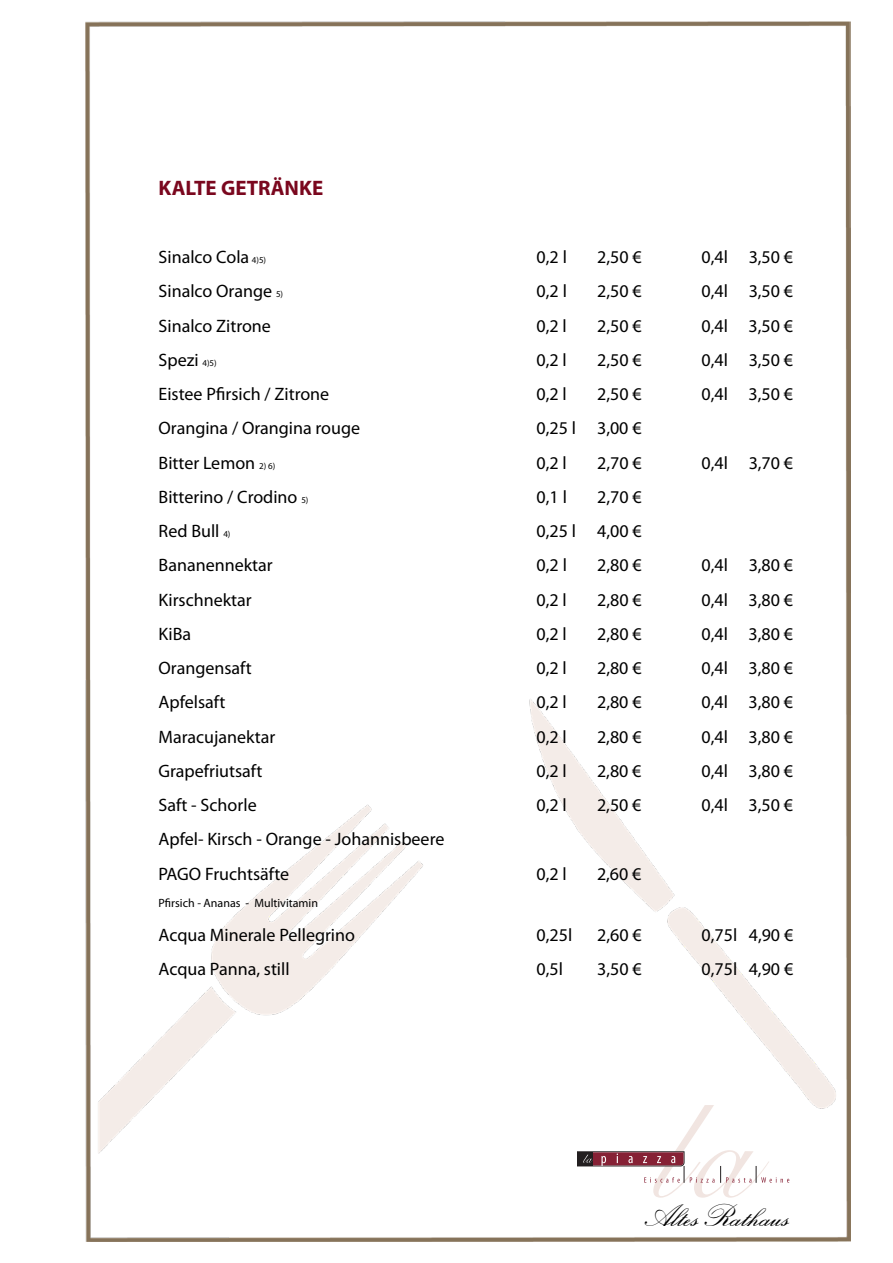
<style>
.page{position:relative;width:893px;height:1263px;background:#fff}
.page>*{position:absolute;margin:0;border:0;box-sizing:border-box;transform-origin:0 0}
.t1{font:31.2px "Exmouth";color:#000}
.t2{font:700 21px "Myriad Pro";color:#7a071e}
.t3{font:18px/34.2px "Myriad Pro";color:#000}
.t4{font:12px "Myriad Pro";color:#000}
.s1{font-size:9px}
</style>
<div class="page">
<img style="left:86px;top:21px;width:765px;height:1220px">
<div style="left:577px;top:1105px;width:215px;height:130px;background:#fff"></div>
<svg style="left:577px;top:1105px;width:212px;height:93px"></svg>
<p class="t2" style="left:159px;top:176px;width:166px">KALTE GETRÄNKE</p>
<p class="t3" style="left:159px;top:240px;width:109px">Sinalco Cola <span class="s1">4)5)</span></p>
<p class="t3" style="left:537px;top:240px;width:32px">0,2 l</p>
<p class="t3" style="left:597px;top:240px;width:46px">2,50 €</p>
<p class="t3" style="left:702px;top:240px;width:93px">0,4l 3,50 €</p>
<p class="t3" style="left:159px;top:275px;width:126px">Sinalco Orange <span class="s1">5)</span></p>
<p class="t3" style="left:537px;top:275px;width:32px">0,2 l</p>
<p class="t3" style="left:597px;top:275px;width:46px">2,50 €</p>
<p class="t3" style="left:702px;top:275px;width:93px">0,4l 3,50 €</p>
<p class="t3" style="left:159px;top:309px;width:114px">Sinalco Zitrone</p>
<p class="t3" style="left:537px;top:309px;width:32px">0,2 l</p>
<p class="t3" style="left:597px;top:309px;width:46px">2,50 €</p>
<p class="t3" style="left:702px;top:309px;width:93px">0,4l 3,50 €</p>
<p class="t3" style="left:159px;top:343px;width:60px">Spezi <span class="s1">4)5)</span></p>
<p class="t3" style="left:537px;top:343px;width:32px">0,2 l</p>
<p class="t3" style="left:597px;top:343px;width:46px">2,50 €</p>
<p class="t3" style="left:702px;top:343px;width:93px">0,4l 3,50 €</p>
<p class="t3" style="left:159px;top:377px;width:172px">Eistee Pfirsich / Zitrone</p>
<p class="t3" style="left:537px;top:377px;width:32px">0,2 l</p>
<p class="t3" style="left:597px;top:377px;width:46px">2,50 €</p>
<p class="t3" style="left:702px;top:377px;width:93px">0,4l 3,50 €</p>
<p class="t3" style="left:159px;top:412px;width:203px">Orangina / Orangina rouge</p>
<p class="t3" style="left:537px;top:412px;width:106px">0,25 l 3,00 €</p>
<p class="t3" style="left:159px;top:446px;width:118px">Bitter Lemon <span class="s1">2) 6)</span></p>
<p class="t3" style="left:537px;top:446px;width:32px">0,2 l</p>
<p class="t3" style="left:597px;top:446px;width:46px">2,70 €</p>
<p class="t3" style="left:702px;top:446px;width:93px">0,4l 3,70 €</p>
<p class="t3" style="left:159px;top:480px;width:151px">Bitterino / Crodino <span class="s1">5)</span></p>
<p class="t3" style="left:537px;top:480px;width:32px">0,1 l</p>
<p class="t3" style="left:597px;top:480px;width:46px">2,70 €</p>
<p class="t3" style="left:159px;top:514px;width:73px">Red Bull <span class="s1">4)</span></p>
<p class="t3" style="left:537px;top:514px;width:106px">0,25 l 4,00 €</p>
<p class="t3" style="left:159px;top:549px;width:116px">Bananennektar</p>
<p class="t3" style="left:537px;top:549px;width:32px">0,2 l</p>
<p class="t3" style="left:597px;top:549px;width:46px">2,80 €</p>
<p class="t3" style="left:702px;top:549px;width:93px">0,4l 3,80 €</p>
<p class="t3" style="left:159px;top:583px;width:95px">Kirschnektar</p>
<p class="t3" style="left:537px;top:583px;width:32px">0,2 l</p>
<p class="t3" style="left:597px;top:583px;width:46px">2,80 €</p>
<p class="t3" style="left:702px;top:583px;width:93px">0,4l 3,80 €</p>
<p class="t3" style="left:159px;top:617px;width:34px">KiBa</p>
<p class="t3" style="left:537px;top:617px;width:32px">0,2 l</p>
<p class="t3" style="left:597px;top:617px;width:46px">2,80 €</p>
<p class="t3" style="left:702px;top:617px;width:93px">0,4l 3,80 €</p>
<p class="t3" style="left:159px;top:651px;width:95px">Orangensaft</p>
<p class="t3" style="left:537px;top:651px;width:32px">0,2 l</p>
<p class="t3" style="left:597px;top:651px;width:46px">2,80 €</p>
<p class="t3" style="left:702px;top:651px;width:93px">0,4l 3,80 €</p>
<p class="t3" style="left:159px;top:686px;width:68px">Apfelsaft</p>
<p class="t3" style="left:537px;top:686px;width:32px">0,2 l</p>
<p class="t3" style="left:597px;top:686px;width:46px">2,80 €</p>
<p class="t3" style="left:702px;top:686px;width:93px">0,4l 3,80 €</p>
<p class="t3" style="left:159px;top:720px;width:118px">Maracujanektar</p>
<p class="t3" style="left:537px;top:720px;width:32px">0,2 l</p>
<p class="t3" style="left:597px;top:720px;width:46px">2,80 €</p>
<p class="t3" style="left:702px;top:720px;width:93px">0,4l 3,80 €</p>
<p class="t3" style="left:158px;top:754px;width:105px">Grapefriutsaft</p>
<p class="t3" style="left:536px;top:754px;width:32px">0,2 l</p>
<p class="t3" style="left:597px;top:754px;width:46px">2,80 €</p>
<p class="t3" style="left:701px;top:754px;width:93px">0,4l 3,80 €</p>
<p class="t3" style="left:158px;top:788px;width:100px">Saft - Schorle</p>
<p class="t3" style="left:536px;top:788px;width:32px">0,2 l</p>
<p class="t3" style="left:597px;top:788px;width:46px">2,50 €</p>
<p class="t3" style="left:701px;top:788px;width:93px">0,4l 3,50 €</p>
<p class="t3" style="left:158px;top:823px;width:287px">Apfel- Kirsch - Orange - Johannisbeere<br>PAGO Fruchtsäfte</p>
<p class="t3" style="left:536px;top:857px;width:32px">0,2 l</p>
<p class="t3" style="left:597px;top:857px;width:46px">2,60 €</p>
<p class="t4" style="left:159px;top:896px;width:161px">Pfirsich - Ananas - Multivitamin</p>
<p class="t3" style="left:159px;top:918px;width:198px">Acqua Minerale Pellegrino</p>
<p class="t3" style="left:537px;top:918px;width:37px">0,25l</p>
<p class="t3" style="left:597px;top:918px;width:46px">2,60 €</p>
<p class="t3" style="left:702px;top:918px;width:93px">0,75l 4,90 €</p>
<p class="t3" style="left:159px;top:952px;width:133px">Acqua Panna, still</p>
<p class="t3" style="left:537px;top:952px;width:28px">0,5l</p>
<p class="t3" style="left:597px;top:952px;width:46px">3,50 €</p>
<p class="t3" style="left:702px;top:952px;width:93px">0,75l 4,90 €</p>
<h1 class="t1" style="left:643px;top:1197px;width:151px">AltesRathaus</h1>
</div>
